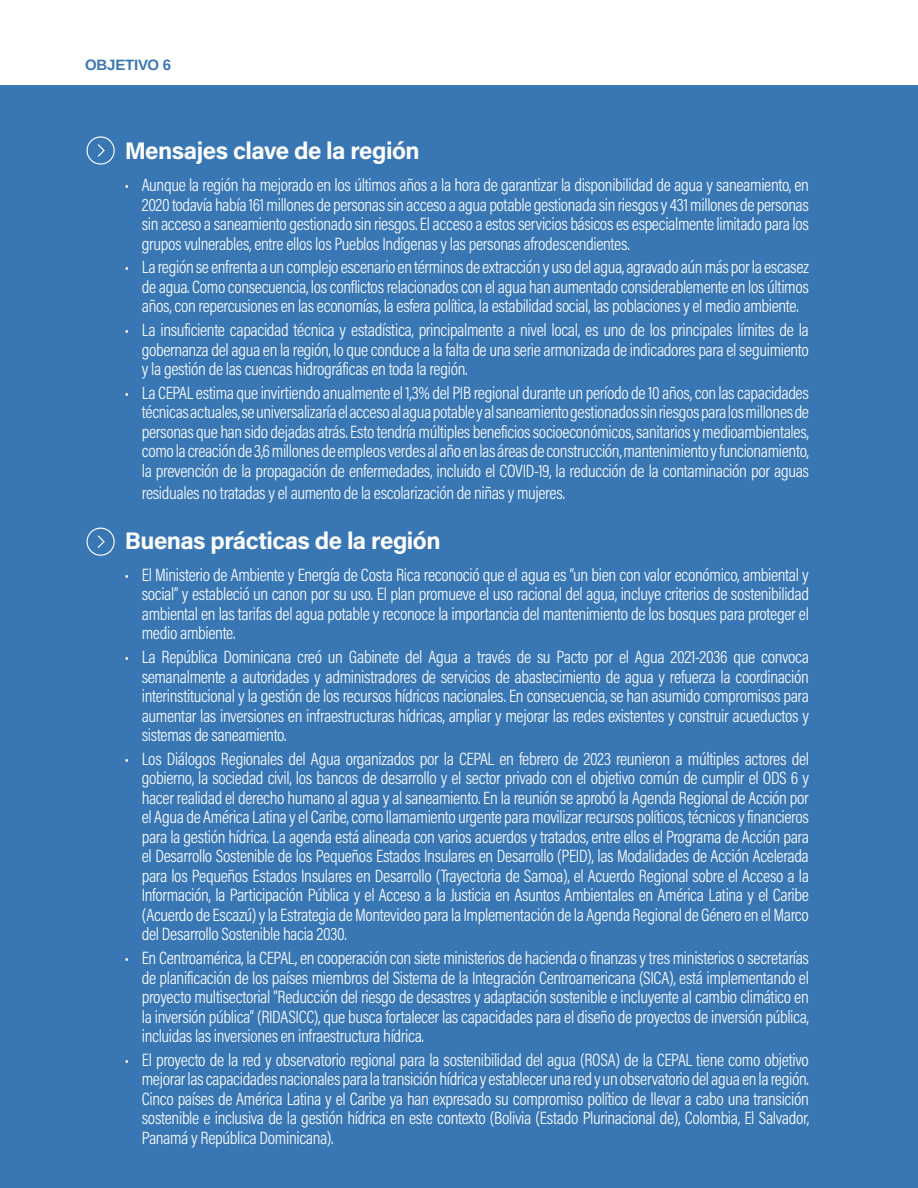
<style>
.page{position:relative;width:918px;height:1188px;background:#fff}
.page>*{position:absolute;margin:0;border:0;box-sizing:border-box;transform-origin:0 0}
.t1{font:700 24px "Acumin Pro";letter-spacing:-.02em;color:#fff}
.t2{font:300 18px/19.5px "Acumin Pro Cond";letter-spacing:-.02em;color:#fff;text-align:justify}
.t3{font:700 15px "Arimo";letter-spacing:-.01em;color:#3977b4}
</style>
<div class="page">
<div style="left:0;top:85px;width:918px;height:1103px;background:#3977b4"></div>
<svg style="left:87px;top:136px;width:28px;height:29px"></svg>
<svg style="left:87px;top:528px;width:28px;height:28px"></svg>
<p class="t3" style="left:85px;top:55px;width:88px">OBJETIVO 6</p>
<h1 class="t1" style="left:125px;top:134px;width:297px">Mensajes clave de la región</h1>
<p class="t2" style="left:142px;top:175px;width:669px;text-indent:-17px">• Aunque la región ha mejorado en los últimos años a la hora de garantizar la disponibilidad de agua y saneamiento, en 2020 todavía había 161 millones de personas sin acceso a agua potable gestionada sin riesgos y 431 millones de personas sin acceso a saneamiento gestionado sin riesgos. El acceso a estos servicios básicos es especialmente limitado para los grupos vulnerables, entre ellos los Pueblos Indígenas y las personas afrodescendientes.</p>
<p class="t2" style="left:142px;top:257px;width:669px;text-indent:-17px">• La región se enfrenta a un complejo escenario en términos de extracción y uso del agua, agravado aún más por la escasez de agua. Como consecuencia, los conflictos relacionados con el agua han aumentado considerablemente en los últimos años, con repercusiones en las economías, la esfera política, la estabilidad social, las poblaciones y el medio ambiente.</p>
<p class="t2" style="left:142px;top:320px;width:669px;text-indent:-17px">• La insuficiente capacidad técnica y estadística, principalmente a nivel local, es uno de los principales límites de la gobernanza del agua en la región, lo que conduce a la falta de una serie armonizada de indicadores para el seguimiento y la gestión de las cuencas hidrográficas en toda la región.</p>
<p class="t2" style="left:142px;top:383px;width:669px;text-indent:-17px">• La CEPAL estima que invirtiendo anualmente el 1,3% del PIB regional durante un período de 10 años, con las capacidades técnicas actuales, se universalizaría el acceso al agua potable y al saneamiento gestionados sin riesgos para los millones de personas que han sido dejadas atrás. Esto tendría múltiples beneficios socioeconómicos, sanitarios y medioambientales, como la creación de 3,6 millones de empleos verdes al año en las áreas de construcción, mantenimiento y funcionamiento, la prevención de la propagación de enfermedades, incluido el COVID-19, la reducción de la contaminación por aguas</p>
<p class="t2" style="left:142px;top:482px;width:425px">residuales no tratadas y el aumento de la escolarización de niñas y mujeres.</p>
<h1 class="t1" style="left:125px;top:523px;width:317px">Buenas prácticas de la región</h1>
<p class="t2" style="left:142px;top:565px;width:669px;text-indent:-17px">• El Ministerio de Ambiente y Energía de Costa Rica reconoció que el agua es “un bien con valor económico, ambiental y social” y estableció un canon por su uso. El plan promueve el uso racional del agua, incluye criterios de sostenibilidad ambiental en las tarifas del agua potable y reconoce la importancia del mantenimiento de los bosques para proteger el medio ambiente.</p>
<p class="t2" style="left:142px;top:647px;width:669px;text-indent:-17px">• La República Dominicana creó un Gabinete del Agua a través de su Pacto por el Agua 2021-2036 que convoca semanalmente a autoridades y administradores de servicios de abastecimiento de agua y refuerza la coordinación interinstitucional y la gestión de los recursos hídricos nacionales. En consecuencia, se han asumido compromisos para aumentar las inversiones en infraestructuras hídricas, ampliar y mejorar las redes existentes y construir acueductos y sistemas de saneamiento.</p>
<p class="t2" style="left:142px;top:749px;width:669px;text-indent:-17px">• Los Diálogos Regionales del Agua organizados por la CEPAL en febrero de 2023 reunieron a múltiples actores del gobierno, la sociedad civil, los bancos de desarrollo y el sector privado con el objetivo común de cumplir el ODS 6 y hacer realidad el derecho humano al agua y al saneamiento. En la reunión se aprobó la Agenda Regional de Acción por el Agua de América Latina y el Caribe, como llamamiento urgente para movilizar recursos políticos, técnicos y financieros para la gestión hídrica. La agenda está alineada con varios acuerdos y tratados, entre ellos el Programa de Acción para el Desarrollo Sostenible de los Pequeños Estados Insulares en Desarrollo (PEID), las Modalidades de Acción Acelerada para los Pequeños Estados Insulares en Desarrollo (Trayectoria de Samoa), el Acuerdo Regional sobre el Acceso a la Información, la Participación Pública y el Acceso a la Justicia en Asuntos Ambientales en América Latina y el Caribe (Acuerdo de Escazú) y la Estrategia de Montevideo para la Implementación de la Agenda Regional de Género en el Marco del Desarrollo Sostenible hacia 2030.</p>
<p class="t2" style="left:142px;top:948px;width:669px;text-indent:-17px">• En Centroamérica, la CEPAL, en cooperación con siete ministerios de hacienda o finanzas y tres ministerios o secretarías de planificación de los países miembros del Sistema de la Integración Centroamericana (SICA), está implementando el proyecto multisectorial “Reducción del riesgo de desastres y adaptación sostenible e incluyente al cambio climático en la inversión pública” (RIDASICC), que busca fortalecer las capacidades para el diseño de proyectos de inversión pública, incluidas las inversiones en infraestructura hídrica.</p>
<p class="t2" style="left:142px;top:1050px;width:669px;text-indent:-17px">• El proyecto de la red y observatorio regional para la sostenibilidad del agua (ROSA) de la CEPAL tiene como objetivo mejorar las capacidades nacionales para la transición hídrica y establecer una red y un observatorio del agua en la región.<br>Cinco países de América Latina y el Caribe ya han expresado su compromiso político de llevar a cabo una transición sostenible e inclusiva de la gestión hídrica en este contexto (Bolivia (Estado Plurinacional de), Colombia, El Salvador, Panamá y República Dominicana).</p>
</div>
